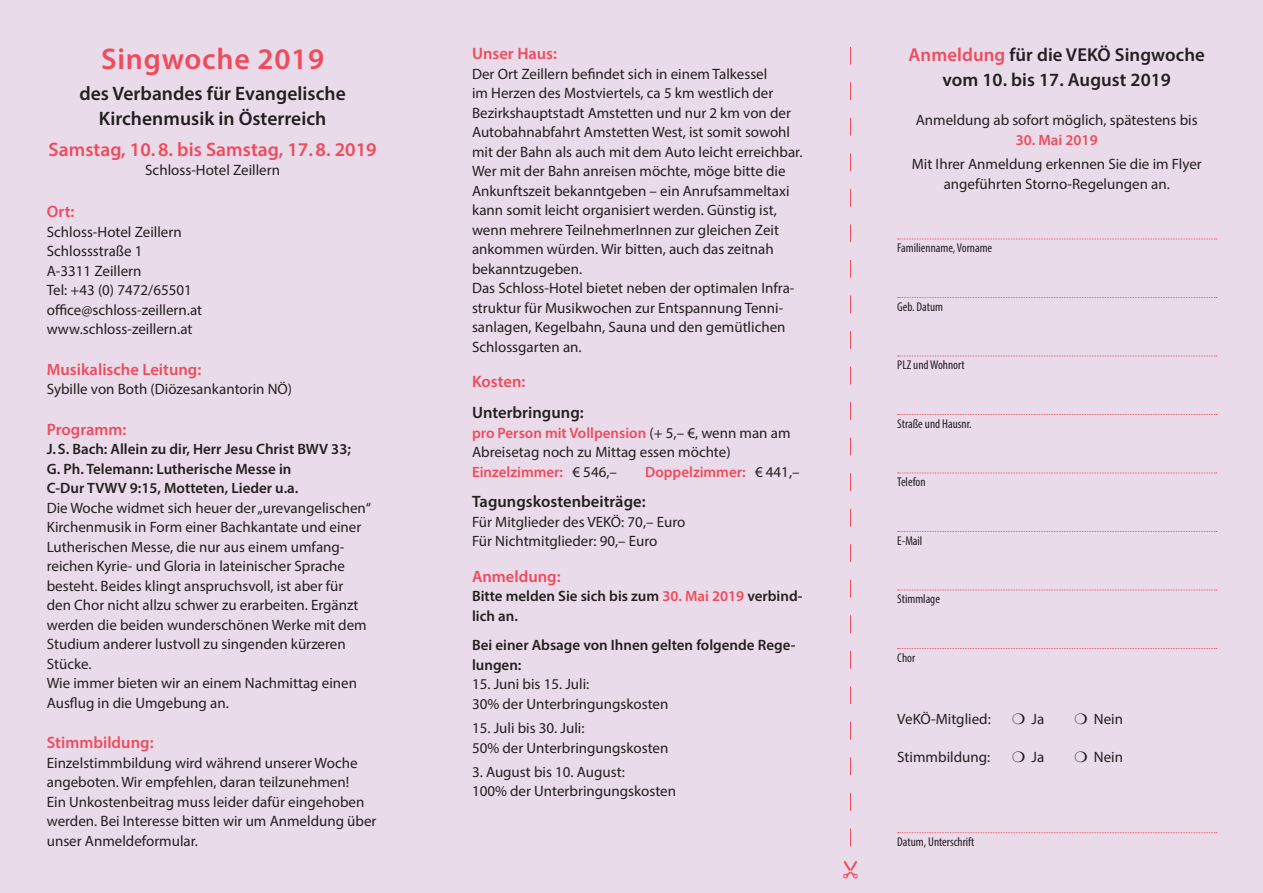
<style>
.page{position:relative;width:1263px;height:893px;background:#eadbeb}
.page>*{position:absolute;margin:0;border:0;box-sizing:border-box;transform-origin:0 0}
.t1{font:600 30px "Myriad Pro";letter-spacing:.025em;color:#ef4b5b}
.t2{font:600 19.5px/25.5px "Myriad Pro";color:#231f20;text-align:center}
.t3{font:600 19.5px "Myriad Pro";color:#ef4b5b}
.t4{font:600 18.75px/25.5px "Myriad Pro";letter-spacing:.005em;color:#231f20;text-align:center}
.t5{font:600 16.5px "Myriad Pro";color:#ef4b5b}
.t6{font:600 16.5px "Myriad Pro";color:#231f20}
.t7{font:15px/19.5px "Myriad Pro";color:#231f20}
.t8{font:600 15px/19.5px "Myriad Pro";color:#231f20}
.t9{font:600 15px "Myriad Pro";color:#ef4b5b}
.t10{font:condensed 12.75px "Myriad Pro";color:#231f20}
.s1{font-weight:600;color:#ef4b5b}
.s2{font-weight:400;color:#231f20}
.s3{color:#ef4b5b}
</style>
<div class="page">
<svg style="left:898px;top:239px;width:319px;height:1px"></svg>
<svg style="left:898px;top:297px;width:319px;height:1px"></svg>
<svg style="left:898px;top:356px;width:319px;height:1px"></svg>
<svg style="left:898px;top:414px;width:319px;height:1px"></svg>
<svg style="left:898px;top:473px;width:319px;height:1px"></svg>
<svg style="left:898px;top:531px;width:319px;height:1px"></svg>
<svg style="left:898px;top:590px;width:319px;height:1px"></svg>
<svg style="left:898px;top:648px;width:319px;height:1px"></svg>
<svg style="left:898px;top:832px;width:319px;height:1px"></svg>
<svg style="left:850px;top:47px;width:1px;height:799px"></svg>
<h1 class="t1" style="left:101px;top:40px;width:224px">Singwoche 2019</h1>
<h2 class="t2" style="left:79px;top:80px;width:268px">des Verbandes für Evangelische<br>Kirchenmusik in Österreich</h2>
<h2 class="t3" style="left:49px;top:137px;width:330px">Samstag, 10.8. bis Samstag, 17.8. 2019</h2>
<p class="t7" style="left:145px;top:160px;width:136px">Schloss-Hotel Zeillern</p>
<p class="t5" style="left:47px;top:201px;width:29px">Ort:</p>
<p class="t7" style="left:47px;top:222px;width:157px">Schloss-Hotel Zeillern<br>Schlossstraße 1<br>A-3311 Zeillern<br>Tel: +43 (0) 7472/65501 office@schloss-zeillern.at www.schloss-zeillern.at</p>
<p class="t5" style="left:47px;top:358px;width:156px">Musikalische Leitung:</p>
<p class="t7" style="left:47px;top:379px;width:247px">Sybille von Both (Diözesankantorin NÖ)</p>
<p class="t5" style="left:47px;top:418px;width:81px">Programm:</p>
<p class="t8" style="left:47px;top:439px;width:306px">J.S. Bach: Allein zu dir, Herr Jesu Christ BWV 33;<br>G. Ph. Telemann: Lutherische Messe in<br>C-Dur TVWV 9:15, Motteten, Lieder u.a.</p>
<p class="t7" style="left:47px;top:498px;width:326px">Die Woche widmet sich heuer der „urevangelischen“ Kirchenmusik in Form einer Bachkantate und einer Lutherischen Messe, die nur aus einem umfang&shy;reichen Kyrie- und Gloria in lateinischer Sprache besteht. Beides klingt anspruchsvoll, ist aber für den Chor nicht allzu schwer zu erarbeiten. Ergänzt werden die beiden wunderschönen Werke mit dem Studium anderer lustvoll zu singenden kürzeren Stücke.<br>Wie immer bieten wir an einem Nachmittag einen Ausflug in die Umgebung an.</p>
<p class="t5" style="left:47px;top:732px;width:108px">Stimmbildung:</p>
<p class="t7" style="left:47px;top:753px;width:331px">Einzelstimmbildung wird während unserer Woche angeboten. Wir empfehlen, daran teilzunehmen!<br>Ein Unkostenbeitrag muss leider dafür eingehoben werden. Bei Interesse bitten wir um Anmeldung über unser Anmeldeformular.</p>
<p class="t5" style="left:472px;top:43px;width:87px">Unser Haus:</p>
<p class="t7" style="left:472px;top:64px;width:332px">Der Ort Zeillern befindet sich in einem Talkessel<br>im Herzen des Mostviertels, ca 5 km westlich der Bezirkshauptstadt Amstetten und nur 2 km von der Autobahnabfahrt Amstetten West, ist somit sowohl mit der Bahn als auch mit dem Auto leicht erreichbar.<br>Wer mit der Bahn anreisen möchte, möge bitte die Ankunftszeit bekanntgeben – ein Anrufsammeltaxi kann somit leicht organisiert werden. Günstig ist, wenn mehrere TeilnehmerInnen zur gleichen Zeit ankommen würden. Wir bitten, auch das zeitnah bekanntzugeben.<br>Das Schloss-Hotel bietet neben der optimalen Infra&shy;struktur für Musikwochen zur Entspannung Tenni&shy;sanlagen, Kegelbahn, Sauna und den gemütlichen Schlossgarten an.</p>
<p class="t5" style="left:472px;top:371px;width:55px">Kosten:</p>
<p class="t6" style="left:472px;top:402px;width:113px">Unterbringung:</p>
<p class="t7" style="left:472px;top:423px;width:320px"><span class="s1">pro Person mit Vollpension</span> (+ 5,– €, wenn man am<br>Abreisetag noch zu Mittag essen möchte)<br><span class="s1">Einzelzimmer:</span> € 546,–</p>
<p class="t9" style="left:645px;top:462px;width:156px">Doppelzimmer: <span class="s2">€ 441,–</span></p>
<p class="t6" style="left:472px;top:491px;width:175px">Tagungskostenbeiträge:</p>
<p class="t7" style="left:472px;top:512px;width:215px">Für Mitglieder des VEKÖ: 70,– Euro<br>Für Nichtmitglieder: 90,– Euro</p>
<p class="t5" style="left:472px;top:566px;width:90px">Anmeldung:</p>
<p class="t8" style="left:472px;top:586px;width:332px">Bitte melden Sie sich bis zum <span class="s3">30. Mai 2019</span> verbind&shy;lich an.</p>
<p class="t8" style="left:472px;top:635px;width:325px">Bei einer Absage von Ihnen gelten folgende Rege&shy;lungen:</p>
<p class="t7" style="left:472px;top:674px;width:198px">15. Juni bis 15. Juli:<br>30% der Unterbringungskosten</p>
<p class="t7" style="left:472px;top:718px;width:198px">15. Juli bis 30. Juli:<br>50% der Unterbringungskosten</p>
<p class="t7" style="left:472px;top:762px;width:206px">3. August bis 10. August:<br>100% der Unterbringungskosten</p>
<p class="t4" style="left:909px;top:41px;width:298px"><span class="s3">Anmeldung</span> für die VEKÖ Singwoche vom 10. bis 17. August 2019</p>
<p class="t7" style="left:916px;top:110px;width:283px">Anmeldung ab sofort möglich, spätestens bis</p>
<p class="t9" style="left:1016px;top:130px;width:83px">30. Mai 2019</p>
<p class="t7" style="left:912px;top:154px;width:292px;text-align:center">Mit Ihrer Anmeldung erkennen Sie die im Flyer angeführten Storno-Regelungen an.</p>
<p class="t10" style="left:897px;top:240px;width:96px">Familienname, Vorname</p>
<p class="t10" style="left:897px;top:299px;width:47px">Geb. Datum</p>
<p class="t10" style="left:897px;top:357px;width:69px">PLZ und Wohnort</p>
<p class="t10" style="left:897px;top:416px;width:76px">Straße und Hausnr.</p>
<p class="t10" style="left:897px;top:474px;width:30px">Telefon</p>
<p class="t10" style="left:897px;top:533px;width:27px">E-Mail</p>
<p class="t10" style="left:897px;top:591px;width:44px">Stimmlage</p>
<p class="t10" style="left:897px;top:650px;width:19px">Chor</p>
<p class="t7" style="left:897px;top:709px;width:95px">VeKÖ-Mitglied:</p>
<p class="t7" style="left:1031px;top:709px;width:14px">Ja</p>
<p class="t7" style="left:1094px;top:709px;width:31px">Nein</p>
<p class="t7" style="left:897px;top:747px;width:94px">Stimmbildung:</p>
<p class="t7" style="left:1031px;top:747px;width:14px">Ja</p>
<p class="t7" style="left:1094px;top:747px;width:31px">Nein</p>
<p class="t10" style="left:897px;top:834px;width:79px">Datum, Unterschrift</p>
</div>
